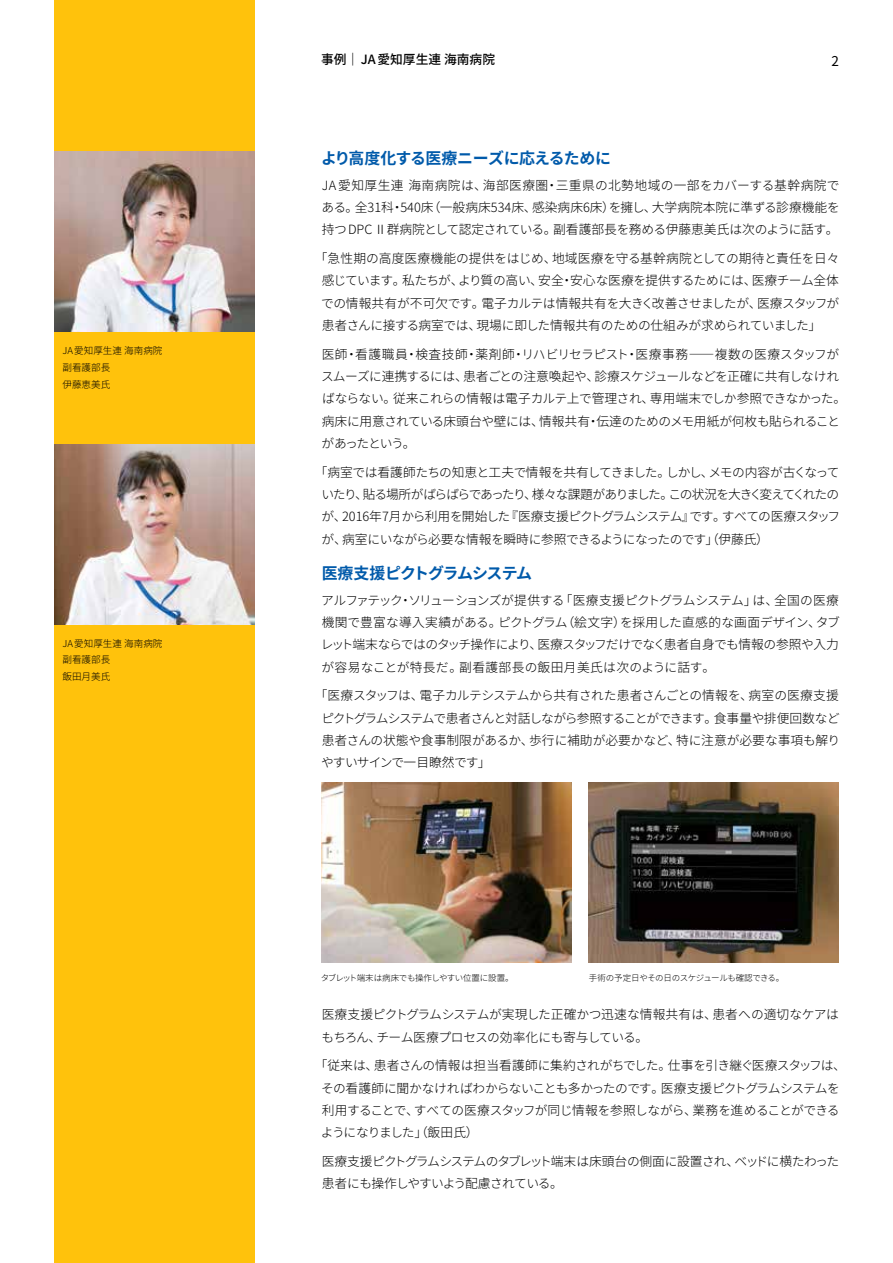
<style>
.page{position:relative;width:893px;height:1263px;background:#fff}
.page>*{position:absolute;margin:0;border:0;box-sizing:border-box;transform-origin:0 0}
.t1{font:700 15.9px "Source Han Sans JP";letter-spacing:-.05em;color:#005aaa}
.t2{font:13.5px "Source Han Sans JP";color:#000}
.t3{font:300 12.75px/22.4px "Source Han Sans JP";letter-spacing:-.03em;color:#000;text-align:justify}
.t4{font:300 12.75px/22.4px "Source Han Sans JP";letter-spacing:-.055em;color:#000}
.t5{font:500 12.75px "Source Han Sans JP";color:#000}
.t6{font:300 9.6px/16.8px "Source Han Sans JP";color:#000}
.t7{font:300 8.55px "Source Han Sans JP";letter-spacing:-.04em;color:#000}
</style>
<div class="page">
<div style="left:54px;top:0;width:200px;height:1263px;background:#ffc20c"></div>
<img style="left:54px;top:444px;width:200px;height:180px">
<img style="left:54px;top:152px;width:200px;height:180px">
<img style="left:321px;top:782px;width:251px;height:180px">
<img style="left:588px;top:782px;width:251px;height:180px">
<p class="t6" style="left:63px;top:343px;width:101px">JA愛知厚生連海南病院副看護部長<br>伊藤恵美氏</p>
<p class="t6" style="left:63px;top:635px;width:101px">JA愛知厚生連海南病院副看護部長<br>飯田月美氏</p>
<p class="t5" style="left:321px;top:52px;width:176px">事例｜ JA 愛知厚生連 海南病院</p>
<p class="t2" style="left:831px;top:53px;width:9px">2</p>
<p class="t1" style="left:321px;top:150px;width:291px">より高度化する医療ニーズに応えるために</p>
<p class="t3" style="left:321px;top:174px;width:520px">JA愛知厚生連海南病院は、海部医療圏・三重県の北勢地域の一部をカバーする基幹病院である。全31科・540床（一般病床534床、感染病床6床）を擁し、大学病院本院に準ずる診療機能を持つDPCⅡ群病院として認定されている。副看護部長を務める伊藤恵美氏は次のように話す。</p>
<p class="t3" style="left:321px;top:247px;width:520px;text-indent:-6px">「急性期の高度医療機能の提供をはじめ、地域医療を守る基幹病院としての期待と責任を日々感じています。私たちが、より質の高い、安全・安心な医療を提供するためには、医療チーム全体での情報共有が不可欠です。電子カルテは情報共有を大きく改善させましたが、医療スタッフが患者さんに接する病室では、現場に即した情報共有のための仕組みが求められていました」</p>
<p class="t3" style="left:321px;top:343px;width:527px;text-align:left">医師・看護職員・検査技師・薬剤師・リハビリセラピスト・医療事務――複数の医療スタッフがスムーズに連携するには、患者ごとの注意喚起や、診療スケジュールなどを正確に共有しなければならない。従来これらの情報は電子カルテ上で管理され、専用端末でしか参照できなかった。病床に用意されている床頭台や壁には、情報共有・伝達のためのメモ用紙が何枚も貼られることがあったという。</p>
<p class="t3" style="left:321px;top:461px;width:520px;text-indent:-7px">「病室では看護師たちの知恵と工夫で情報を共有してきました。しかし、メモの内容が古くなっていたり、貼る場所がばらばらであったり、様々な課題がありました。この状況を大きく変えてくれたのが、2016年7月から利用を開始した『医療支援ピクトグラムシステム』です。すべての医療スタッフが、病室にいながら必要な情報を瞬時に参照できるようになったのです」（伊藤氏）</p>
<p class="t1" style="left:322px;top:564px;width:212px">医療支援ピクトグラムシステム</p>
<p class="t3" style="left:321px;top:589px;width:520px">アルファテック・ソリューションズが提供する「医療支援ピクトグラムシステム」は、全国の医療機関で豊富な導入実績がある。ピクトグラム（絵文字）を採用した直感的な画面デザイン、タブレット端末ならではのタッチ操作により、医療スタッフだけでなく患者自身でも情報の参照や入力が容易なことが特長だ。副看護部長の飯田月美氏は次のように話す。</p>
<p class="t3" style="left:321px;top:685px;width:520px;text-indent:-7px">「医療スタッフは、電子カルテシステムから共有された患者さんごとの情報を、病室の医療支援ピクトグラムシステムで患者さんと対話しながら参照することができます。食事量や排便回数など患者さんの状態や食事制限があるか、歩行に補助が必要かなど、特に注意が必要な事項も解りやすいサインで一目瞭然です」</p>
<p class="t7" style="left:321px;top:973px;width:195px">タブレット端末は病床でも操作しやすい位置に設置。</p>
<p class="t7" style="left:589px;top:973px;width:197px">手術の予定日やその日のスケジュールも確認できる。</p>
<p class="t3" style="left:322px;top:1003px;width:519px">医療支援ピクトグラムシステムが実現した正確かつ迅速な情報共有は、患者への適切なケアはもちろん、チーム医療プロセスの効率化にも寄与している。</p>
<p class="t3" style="left:321px;top:1055px;width:527px;text-align:left;text-indent:-6px">「従来は、患者さんの情報は担当看護師に集約されがちでした。仕事を引き継ぐ医療スタッフは、その看護師に聞かなければわからないことも多かったのです。医療支援ピクトグラムシステムを利用することで、すべての医療スタッフが同じ情報を参照しながら、業務を進めることができるようになりました」（飯田氏）</p>
<p class="t4" style="left:322px;top:1150px;width:519px">医療支援ピクトグラムシステムのタブレット端末は床頭台の側面に設置され、ベッドに横たわった患者にも操作しやすいよう配慮されている。</p>
</div>
